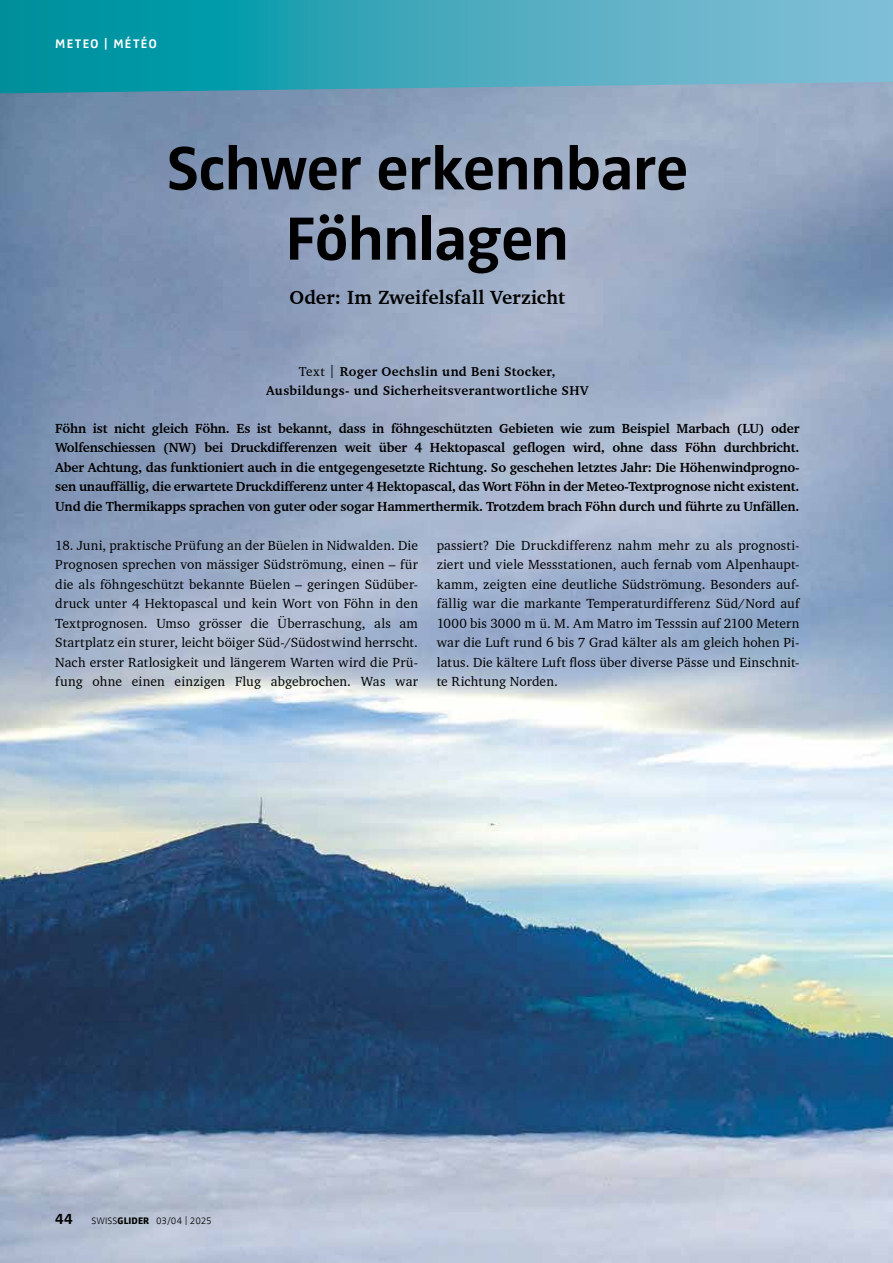
<style>
.page{position:relative;width:893px;height:1263px;background:#fff}
.page>*{position:absolute;margin:0;border:0;box-sizing:border-box;transform-origin:0 0}
.t1{font:700 63px/70.2px "Zwo Offc Pro";letter-spacing:-.015em;color:#000;text-align:center}
.t2{font:700 19.5px "Charter BT";letter-spacing:.015em;color:#000}
.t3{font:13.5px/19.5px "Charter BT";letter-spacing:.01em;color:#000;text-align:justify}
.t4{font:700 13.5px/19.5px "Charter BT";letter-spacing:-.01em;color:#000;text-align:justify}
.t5{font:700 13.2px/19.5px "Charter BT";letter-spacing:.03em;color:#000;text-align:center}
.t6{font:700 12.75px "Zwo Offc Pro";letter-spacing:.105em;color:#fff}
.t7{font:300 9.75px "Zwo Offc Pro";letter-spacing:.005em;color:#000}
.s1{font-weight:400}
.s2{font-weight:700;font-size:15px}
.s3{font-weight:800}
</style>
<div class="page">
<img style="left:0;top:93px;width:893px;height:1170px">
<svg style="left:0;top:0;width:893px;height:93px"></svg>
<p class="t6" style="left:55px;top:34px;width:103px">METEO | MÉTÉO</p>
<h1 class="t1" style="left:167px;top:129px;width:523px">Schwer erkennbare<br>Föhnlagen</h1>
<h2 class="t2" style="left:290px;top:285px;width:277px">Oder: Im Zweifelsfall Verzicht</h2>
<p class="t5" style="left:266px;top:361px;width:324px"><span class="s1">Text |</span> Roger Oechslin und Beni Stocker,<br>Ausbildungs- und Sicherheitsverantwortliche SHV</p>
<p class="t4" style="left:55px;top:418px;width:746px">Föhn ist nicht gleich Föhn. Es ist bekannt, dass in föhngeschützten Gebieten wie zum Beispiel Marbach (LU) oder Wolfenschiessen (NW) bei Druckdifferenzen weit über 4 Hektopascal geflogen wird, ohne dass Föhn durchbricht.<br>Aber Achtung, das funktioniert auch in die entgegengesetzte Richtung. So geschehen letztes Jahr: Die Höhenwindprogno&shy;sen unauffällig, die erwartete Druckdifferenz unter 4 Hektopascal, das Wort Föhn in der Meteo-Textprognose nicht existent.<br>Und die Thermikapps sprachen von guter oder sogar Hammerthermik. Trotzdem brach Föhn durch und führte zu Unfällen.</p>
<p class="t3" style="left:55px;top:535px;width:364px">18. Juni, praktische Prüfung an der Büelen in Nidwalden. Die Prognosen sprechen von mässiger Südströmung, einen – für die als föhngeschützt bekannte Büelen – geringen Südüber&shy;druck unter 4 Hektopascal und kein Wort von Föhn in den Textprognosen. Umso grösser die Überraschung, als am Startplatz ein sturer, leicht böiger Süd-/Südostwind herrscht.<br>Nach erster Ratlosigkeit und längerem Warten wird die Prü&shy;fung ohne einen einzigen Flug abgebrochen. Was war</p>
<p class="t3" style="left:437px;top:535px;width:364px">passiert? Die Druckdifferenz nahm mehr zu als prognosti&shy;ziert und viele Messstationen, auch fernab vom Alpenhaupt&shy;kamm, zeigten eine deutliche Südströmung. Besonders auf&shy;fällig war die markante Temperaturdifferenz Süd/Nord auf 1000 bis 3000 m ü. M. Am Matro im Tesssin auf 2100 Metern war die Luft rund 6 bis 7 Grad kälter als am gleich hohen Pi&shy;latus. Die kältere Luft floss über diverse Pässe und Einschnit&shy;te Richtung Norden.</p>
<p class="t7" style="left:55px;top:1213px;width:158px"><span class="s2">44</span> SWISS<span class="s3">GLIDER</span> 03/04 | 2025</p>
</div>
